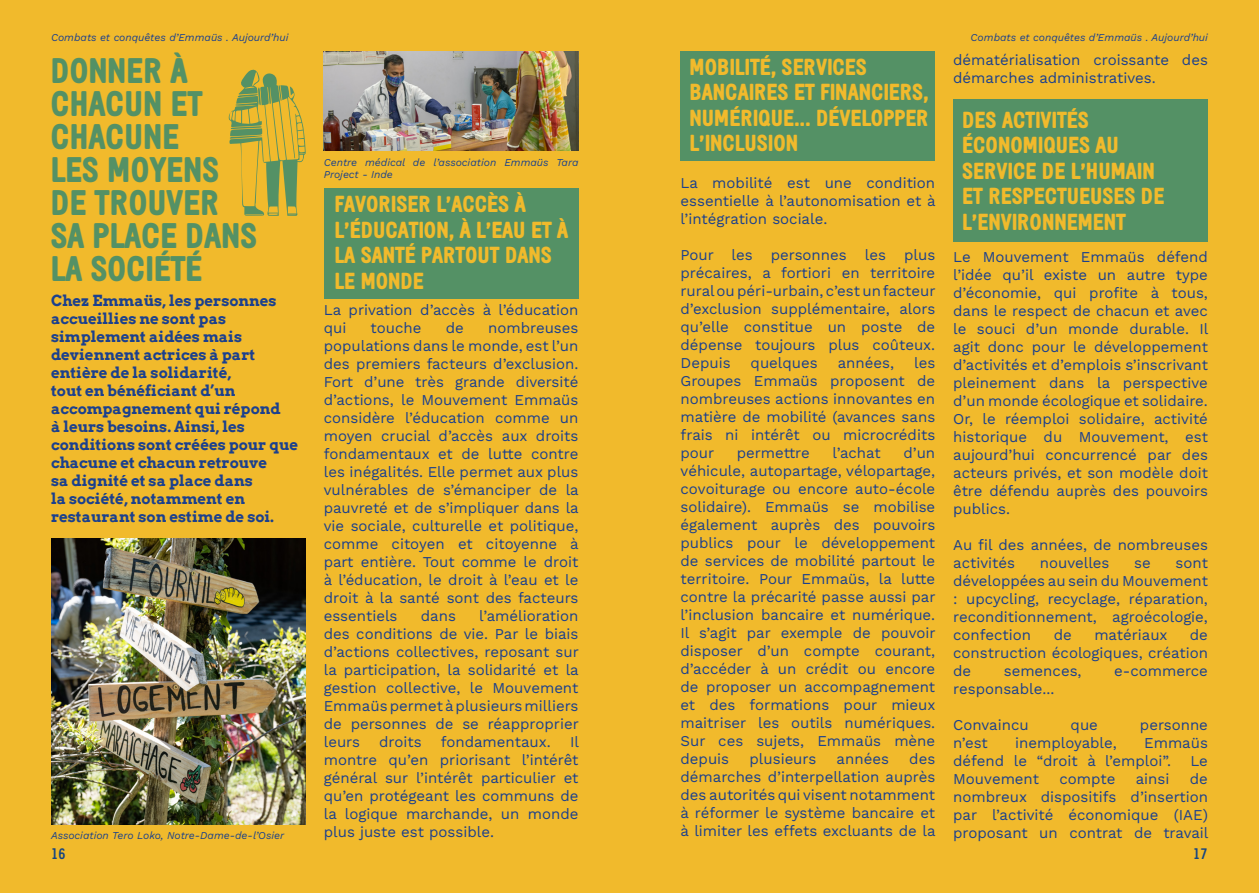
<style>
.page{position:relative;width:1259px;height:893px;background:#f1ba2c}
.page>*{position:absolute;margin:0;border:0;box-sizing:border-box;transform-origin:0 0}
._01_Titre{font:900 34.5px/33px "Emmaus";color:#549165}
._01_Titre-2{font:900 22.5px/25.5px "Emmaus";color:#f1ba2c}
._03_Texte{font:15px/18px "Work Sans";color:#1b408e;text-align:justify}
._02_Sous_titre{font:700 15px/18px "Arvo";color:#1b408e}
.t1{font:700 15px "Emmaus";color:#174581}
._03_Texte-2{font:italic 10.5px/12.6px "Work Sans";color:#1c428a}
._03_Texte-3{font:italic 10.5px "Work Sans";color:#1b408e}
</style>
<div class="page">
<img style="left:51px;top:539px;width:255px;height:285px">
<img style="left:324px;top:51px;width:254px;height:99px">
<div style="left:680px;top:51px;width:255px;height:110px;background:#549165"></div>
<div style="left:324px;top:188px;width:254px;height:110px;background:#549165"></div>
<div style="left:953px;top:100px;width:255px;height:142px;background:#549165"></div>
<svg style="left:228px;top:69px;width:78px;height:147px"></svg>
<p class="_03_Texte-3" style="left:51px;top:29px;width:239px">Combats et conquêtes d’Emmaüs . Aujourd’hui</p>
<p class="_03_Texte-3" style="left:970px;top:29px;width:239px">Combats et conquêtes d’Emmaüs . Aujourd’hui</p>
<p class="_01_Titre" style="left:51px;top:54px;width:153px">DONNER À<br>CHACUN ET<br>CHACUNE</p>
<p class="_01_Titre" style="left:51px;top:153px;width:170px">LES MOYENS</p>
<p class="_01_Titre" style="left:51px;top:186px;width:170px">DE TROUVER</p>
<p class="_01_Titre" style="left:51px;top:219px;width:208px">SA PLACE DANS<br>LA SOCIÉTÉ</p>
<p class="_02_Sous_titre" style="left:51px;top:292px;width:249px">Chez Emmaüs, les personnes accueillies ne sont pas simplement aidées mais deviennent actrices à part entière de la solidarité,<br>tout en bénéficiant d’un accompagnement qui répond<br>à leurs besoins. Ainsi, les conditions sont créées pour que chacune et chacun retrouve<br>sa dignité et sa place dans<br>la société, notamment en restaurant son estime de soi.</p>
<p class="_03_Texte-2" style="left:51px;top:828px;width:235px">Association Tero Loko, Notre-Dame-de-l’Osier</p>
<p class="_03_Texte-2" style="left:324px;top:155px;width:256px">Centre médical de l’association Emmaüs Tara<br>Project - Inde</p>
<p class="_01_Titre-2" style="left:335px;top:191px;width:235px">FAVORISER L’ACCÈS À<br>L’ÉDUCATION, À L’EAU ET À<br>LA SANTÉ PARTOUT DANS<br>LE MONDE</p>
<p class="_03_Texte" style="left:324px;top:300px;width:256px">La privation d’accès à l’éducation qui</p>
<p class="_03_Texte" style="left:324px;top:318px;width:256px;text-indent:164px">nombreuses populations dans le monde, est l’un des premiers facteurs d’exclusion.<br>Fort d’une très grande diversité d’actions, le Mouvement Emmaüs considère l’éducation comme un moyen crucial d’accès aux droits fondamentaux et de lutte contre les inégalités. Elle permet aux plus vulnérables de s’émanciper de la pauvreté et de s’impliquer dans la vie sociale, culturelle et politique, comme citoyen et citoyenne à part entière. Tout comme le droit à l’éducation, le droit à l’eau et le droit à la santé sont des facteurs essentiels</p>
<p class="_03_Texte" style="left:370px;top:318px;width:52px">touche</p>
<p class="_03_Texte" style="left:446px;top:318px;width:20px">de</p>
<p class="_03_Texte" style="left:324px;top:606px;width:256px;text-indent:156px">l’amélioration des conditions de vie. Par le biais d’actions collectives, reposant sur la participation, la solidarité et la gestion collective, le Mouvement Emmaüs permet à plusieurs milliers de personnes de se réapproprier leurs</p>
<p class="_03_Texte" style="left:421px;top:606px;width:37px">dans</p>
<p class="_03_Texte" style="left:379px;top:732px;width:44px">droits</p>
<p class="_03_Texte" style="left:441px;top:732px;width:112px">fondamentaux.</p>
<p class="_03_Texte" style="left:324px;top:732px;width:257px;text-indent:246px">Il montre qu’en priorisant l’intérêt général sur l’intérêt particulier et qu’en protégeant les communs de la logique marchande, un monde plus juste est possible.</p>
<p class="_01_Titre-2" style="left:690px;top:54px;width:241px">MOBILITÉ, SERVICES<br>BANCAIRES ET FINANCIERS,<br>NUMÉRIQUE... DÉVELOPPER<br>L’INCLUSION</p>
<p class="_03_Texte" style="left:680px;top:173px;width:256px">La mobilité est une condition essentielle à l’autonomisation et à l’intégration sociale.</p>
<p class="_03_Texte" style="left:680px;top:245px;width:256px">Pour les personnes les plus précaires, a fortiori en territoire rural ou péri-urbain, c’est un facteur d’exclusion supplémentaire, alors qu’elle constitue un poste de dépense toujours plus coûteux.<br>Depuis</p>
<p class="_03_Texte" style="left:750px;top:353px;width:69px">quelques</p>
<p class="_03_Texte" style="left:838px;top:353px;width:58px">années,</p>
<p class="_03_Texte" style="left:680px;top:353px;width:256px;text-indent:233px">les Groupes Emmaüs proposent de nombreuses actions innovantes en matière de mobilité (avances sans frais ni intérêt ou microcrédits pour</p>
<p class="_03_Texte" style="left:680px;top:443px;width:256px;text-indent:223px">d’un véhicule, autopartage, vélopartage, covoiturage ou encore auto-école solidaire). Emmaüs se mobilise également auprès des pouvoirs publics pour le développement de services de mobilité partout le territoire. Pour Emmaüs, la lutte contre la précarité passe aussi par l’inclusion bancaire et numérique.<br>Il s’agit par exemple de pouvoir disposer d’un compte courant, d’accéder à un crédit ou encore de proposer un accompagnement et des formations pour mieux maitriser les outils numériques.<br>Sur ces sujets, Emmaüs mène depuis</p>
<p class="_03_Texte" style="left:737px;top:443px;width:75px">permettre</p>
<p class="_03_Texte" style="left:832px;top:443px;width:50px">l’achat</p>
<p class="_03_Texte" style="left:749px;top:749px;width:68px">plusieurs</p>
<p class="_03_Texte" style="left:836px;top:749px;width:54px">années</p>
<p class="_03_Texte" style="left:680px;top:749px;width:256px;text-indent:229px">des démarches d’interpellation auprès des autorités qui visent notamment à réformer le système bancaire et à limiter les effets excluants de la</p>
<p class="_03_Texte" style="left:953px;top:50px;width:256px">dématérialisation croissante des démarches administratives.</p>
<p class="_01_Titre-2" style="left:962px;top:107px;width:203px">DES ACTIVITÉS<br>ÉCONOMIQUES AU<br>SERVICE DE L’HUMAIN<br>ET RESPECTUEUSES DE<br>L’ENVIRONNEMENT</p>
<p class="_03_Texte" style="left:953px;top:248px;width:257px">Le Mouvement Emmaüs défend l’idée qu’il existe un autre type d’économie, qui profite à tous, dans le respect de chacun et avec le souci d’un monde durable. Il agit donc pour le développement d’activités et d’emplois s’inscrivant pleinement dans la perspective d’un monde écologique et solidaire.<br>Or, le réemploi solidaire, activité historique du Mouvement, est aujourd’hui concurrencé par des acteurs privés, et son modèle doit être défendu auprès des pouvoirs publics.</p>
<p class="_03_Texte" style="left:953px;top:536px;width:256px">Au fil des années, de nombreuses activités</p>
<p class="_03_Texte" style="left:1039px;top:554px;width:71px">nouvelles</p>
<p class="_03_Texte" style="left:1134px;top:554px;width:18px">se</p>
<p class="_03_Texte" style="left:953px;top:554px;width:256px;text-indent:222px">sont développées au sein du Mouvement : upcycling, recyclage, réparation, reconditionnement, agroécologie, confection</p>
<p class="_03_Texte" style="left:1053px;top:626px;width:20px">de</p>
<p class="_03_Texte" style="left:1094px;top:626px;width:75px">matériaux</p>
<p class="_03_Texte" style="left:953px;top:626px;width:256px;text-indent:237px">de construction écologiques, création de</p>
<p class="_03_Texte" style="left:1003px;top:662px;width:79px">semences,</p>
<p class="_03_Texte" style="left:1114px;top:662px;width:95px">e-commerce</p>
<p class="_03_Texte" style="left:953px;top:680px;width:103px">responsable...</p>
<p class="_03_Texte" style="left:953px;top:716px;width:77px">Convaincu</p>
<p class="_03_Texte" style="left:1070px;top:716px;width:29px">que</p>
<p class="_03_Texte" style="left:1140px;top:716px;width:69px">personne</p>
<p class="_03_Texte" style="left:953px;top:734px;width:36px">n’est</p>
<p class="_03_Texte" style="left:1015px;top:734px;width:103px">inemployable,</p>
<p class="_03_Texte" style="left:953px;top:734px;width:256px;text-indent:191px">Emmaüs défend le “droit à l’emploi”.</p>
<p class="_03_Texte" style="left:1190px;top:752px;width:19px">Le</p>
<p class="_03_Texte" style="left:953px;top:770px;width:257px;text-indent:237px">de nombreux dispositifs d’insertion par l’activité économique (IAE) proposant un contrat de travail</p>
<p class="_03_Texte" style="left:953px;top:770px;width:87px">Mouvement</p>
<p class="_03_Texte" style="left:1059px;top:770px;width:57px">compte</p>
<p class="_03_Texte" style="left:1135px;top:770px;width:35px">ainsi</p>
<p class="t1" style="left:51px;top:845px;width:16px">16</p>
<p class="t1" style="left:1193px;top:845px;width:16px">17</p>
</div>
